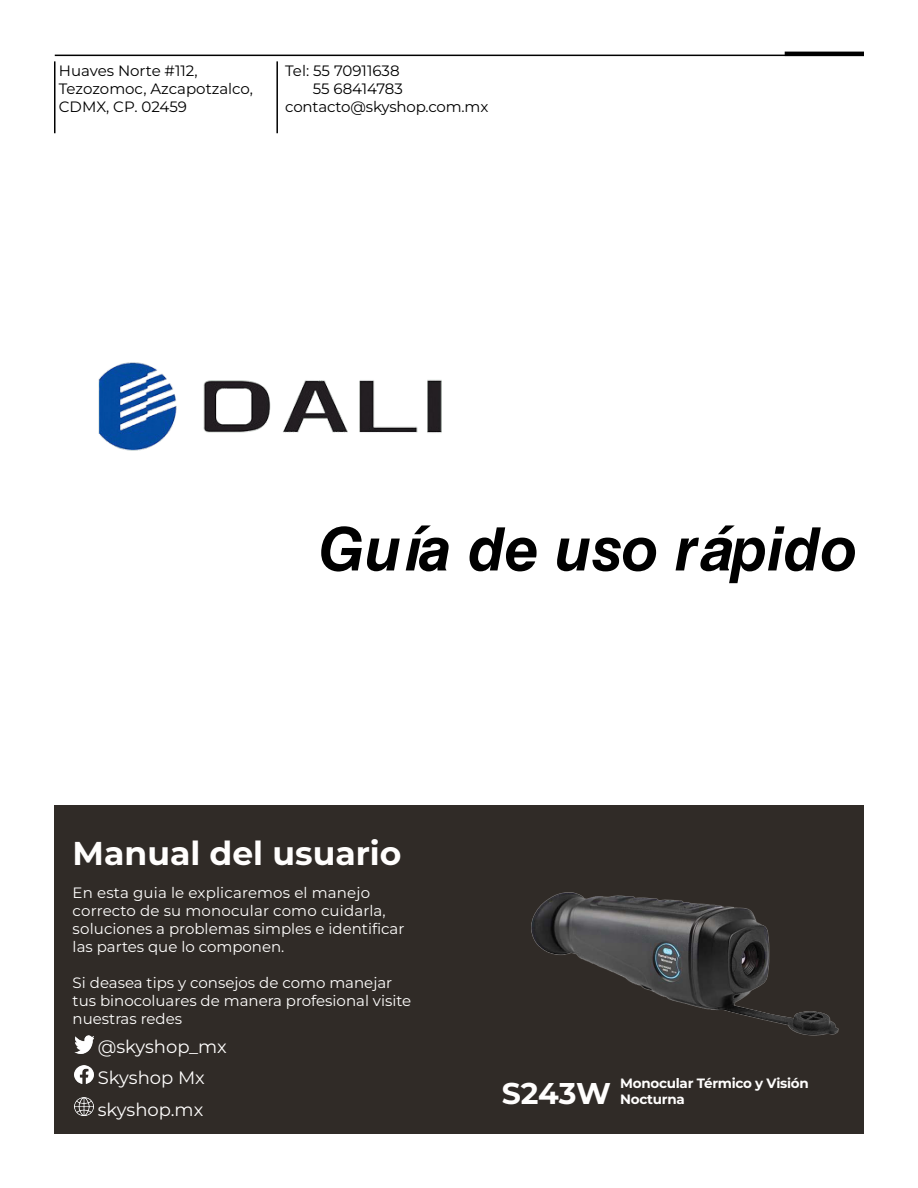
<style>
.page{position:relative;width:918px;height:1188px;background:#fff}
.page>*{position:absolute;margin:0;border:0;box-sizing:border-box;transform-origin:0 0}
.t1{font:italic 700 60px "Helvetica LT Std";color:#000}
.t2{font:700 33px "Montserrat";color:#fffefd}
.t3{font:700 30px "Montserrat";letter-spacing:-.01em;color:#fffefd}
.t4{font:18px/30.5px "Montserrat";color:#fffefd}
.t5{font:15px/18px "Montserrat";color:#fffefd}
.t6{font:15px/18px "Montserrat";color:#000}
.t7{font:700 13.5px/16.2px "Montserrat";letter-spacing:-.02em;color:#fffefd}
</style>
<div class="page">
<hr style="left:55px;top:55px;width:809px;height:1px;background:#000">
<hr style="left:785px;top:52px;width:79px;height:4px;background:#000">
<hr style="left:54px;top:61px;width:2px;height:72px;background:#000">
<hr style="left:276px;top:61px;width:2px;height:72px;background:#000">
<div style="left:54px;top:806px;width:810px;height:328px;background:#302b27"></div>
<img style="left:74px;top:1036px;width:19px;height:18px">
<img style="left:74px;top:1098px;width:19px;height:17px">
<img style="left:74px;top:1065px;width:19px;height:19px">
<img style="left:531px;top:892px;width:308px;height:144px">
<img style="left:98px;top:362px;width:344px;height:89px">
<p class="t6" style="left:59px;top:61px;width:196px">Huaves Norte #112,<br>Tezozomoc, Azcapotzalco,<br>CDMX, CP. 02459</p>
<p class="t6" style="left:285px;top:61px;width:116px">Tel: 55 70911638</p>
<p class="t6" style="left:313px;top:79px;width:92px">55 68414783</p>
<p class="t6" style="left:285px;top:97px;width:205px">contacto@skyshop.com.mx</p>
<h1 class="t1" style="left:318px;top:513px;width:540px">Guía de uso rápido</h1>
<h2 class="t2" style="left:73px;top:831px;width:330px">Manual del usuario</h2>
<p class="t5" style="left:73px;top:883px;width:333px">En esta guia le explicaremos el manejo correcto de su monocular como cuidarla, soluciones a problemas simples e identificar las partes que lo componen.</p>
<p class="t5" style="left:73px;top:973px;width:340px">Si deasea tips y consejos de como manejar tus binocoluares de manera profesional visite nuestras redes</p>
<p class="t4" style="left:98px;top:1031px;width:131px">@skyshop_mx<br>Skyshop Mx</p>
<p class="t4" style="left:98px;top:1094px;width:107px">skyshop.mx</p>
<h3 class="t3" style="left:502px;top:1073px;width:111px">S243W</h3>
<p class="t7" style="left:620px;top:1075px;width:190px">Monocular Térmico y Visión<br>Nocturna</p>
</div>
